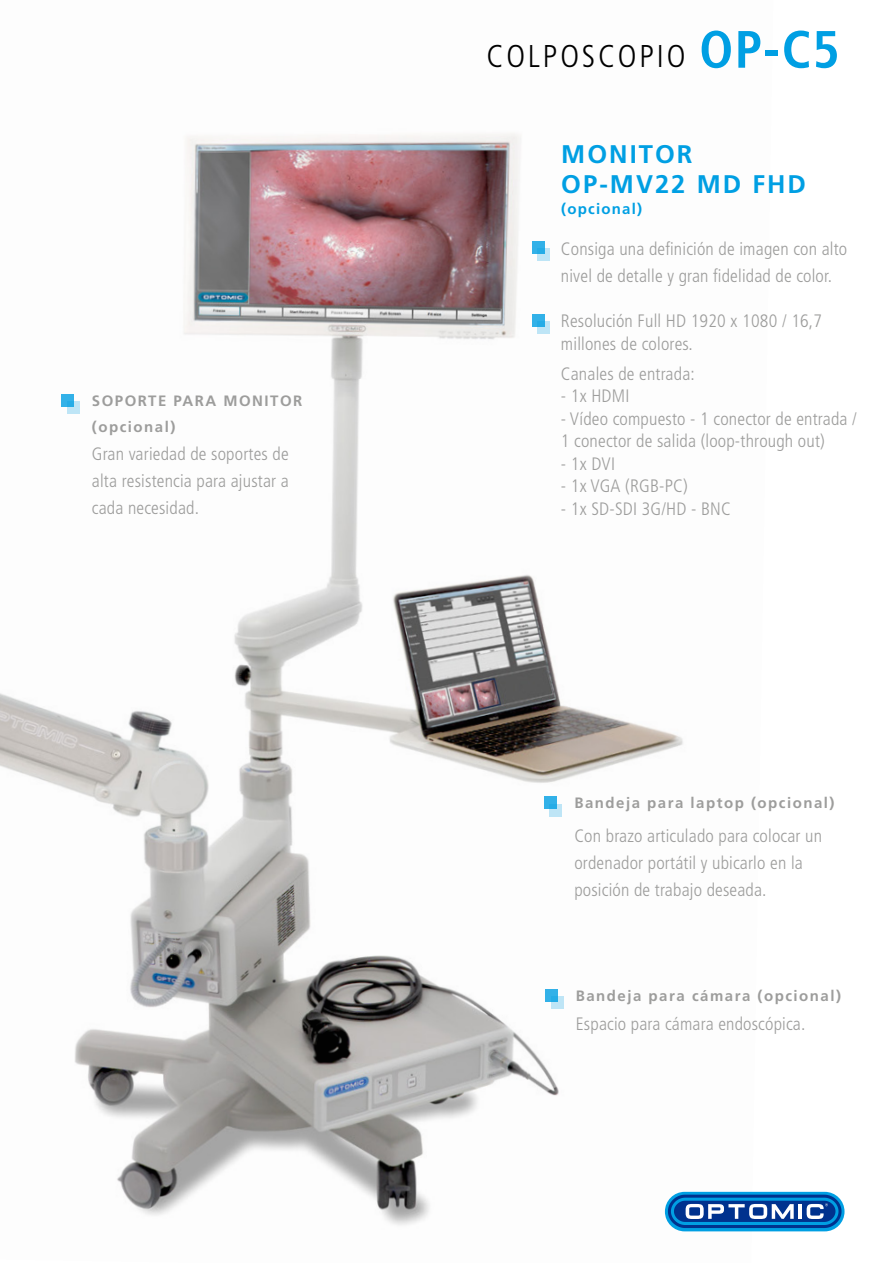
<style>
.page{position:relative;width:893px;height:1263px;background:#fff}
.page>*{position:absolute;margin:0;border:0;box-sizing:border-box;transform-origin:0 0}
.t1{font:300 condensed 31.5px "Frutiger LT Std";letter-spacing:.09em;color:#000}
.t2{font:700 25.5px "Frutiger LT Std";letter-spacing:.08em;color:#009fe3}
.Estilo_de_párrafo_1{font:300 condensed 18px/27px "Frutiger LT Std";letter-spacing:.01em;color:#9d9d9c}
.t3{font:700 15px "Frutiger LT Std";letter-spacing:.1em;color:#9d9d9c}
.t4{font:700 15px "Frutiger LT Std";letter-spacing:.08em;color:#009fe3}
.s1{font-weight:700;font-size:52.5px;color:#009fe3}
</style>
<div class="page">
<img style="left:0;top:133px;width:773px;height:1099px">
<div style="left:532px;top:241px;width:13px;height:12px;background:#32b1e8"></div>
<svg style="left:537px;top:248px;width:13px;height:13px"></svg>
<div style="left:532px;top:314px;width:13px;height:12px;background:#32b1e8"></div>
<svg style="left:537px;top:321px;width:13px;height:13px"></svg>
<div style="left:62px;top:394px;width:12px;height:12px;background:#32b1e8"></div>
<svg style="left:67px;top:401px;width:12px;height:13px"></svg>
<div style="left:544px;top:797px;width:13px;height:12px;background:#32b1e8"></div>
<svg style="left:550px;top:804px;width:12px;height:12px"></svg>
<div style="left:546px;top:989px;width:12px;height:12px;background:#32b1e8"></div>
<svg style="left:551px;top:996px;width:12px;height:13px"></svg>
<div style="left:665px;top:1192px;width:179px;height:39px;background:#009fe3;border-radius:20px"></div>
<svg style="left:668px;top:1194px;width:173px;height:34px"></svg>
<p class="t3" style="left:92px;top:392px;width:212px">SOPORTE PARA MONITOR</p>
<p class="t3" style="left:92px;top:418px;width:85px">(opcional)</p>
<p class="Estilo_de_párrafo_1" style="left:92px;top:441px;width:199px;text-align:justify">Gran variedad de soportes de alta resistencia para ajustar a cada necesidad.</p>
<p class="t1" style="left:487px;top:38px;width:355px">COLPOSCOPIO <span class="s1">OP-C5</span></p>
<p class="t2" style="left:561px;top:139px;width:133px">MONITOR</p>
<p class="t2" style="left:561px;top:169px;width:246px">OP-MV22 MD FHD</p>
<p class="t4" style="left:561px;top:200px;width:82px">(opcional)</p>
<p class="Estilo_de_párrafo_1" style="left:561px;top:236px;width:288px">Consiga una definición de imagen con alto nivel de detalle y gran fidelidad de color.</p>
<p class="Estilo_de_párrafo_1" style="left:561px;top:310px;width:263px;line-height:22.5px">Resolución Full HD 1920 x 1080 / 16,7 millones de colores.</p>
<p class="Estilo_de_párrafo_1" style="left:561px;top:360px;width:135px">Canales de entrada:</p>
<p class="Estilo_de_párrafo_1" style="left:561px;top:383px;width:70px">- 1x HDMI</p>
<p class="Estilo_de_párrafo_1" style="left:561px;top:408px;width:297px;line-height:22.5px">- Vídeo compuesto - 1 conector de entrada /<br>1 conector de salida (loop-through out)</p>
<p class="Estilo_de_párrafo_1" style="left:561px;top:450px;width:56px">- 1x DVI</p>
<p class="Estilo_de_párrafo_1" style="left:561px;top:473px;width:128px">- 1x VGA (RGB-PC)</p>
<p class="Estilo_de_párrafo_1" style="left:561px;top:495px;width:171px">- 1x SD-SDI 3G/HD - BNC</p>
<p class="t3" style="left:574px;top:794px;width:262px">Bandeja para laptop (opcional)</p>
<p class="Estilo_de_párrafo_1" style="left:574px;top:822px;width:249px">Con brazo articulado para colocar un ordenador portátil y ubicarlo en la posición de trabajo deseada.</p>
<p class="t3" style="left:576px;top:987px;width:267px">Bandeja para cámara (opcional)</p>
<p class="Estilo_de_párrafo_1" style="left:576px;top:1010px;width:231px">Espacio para cámara endoscópica.</p>
</div>
